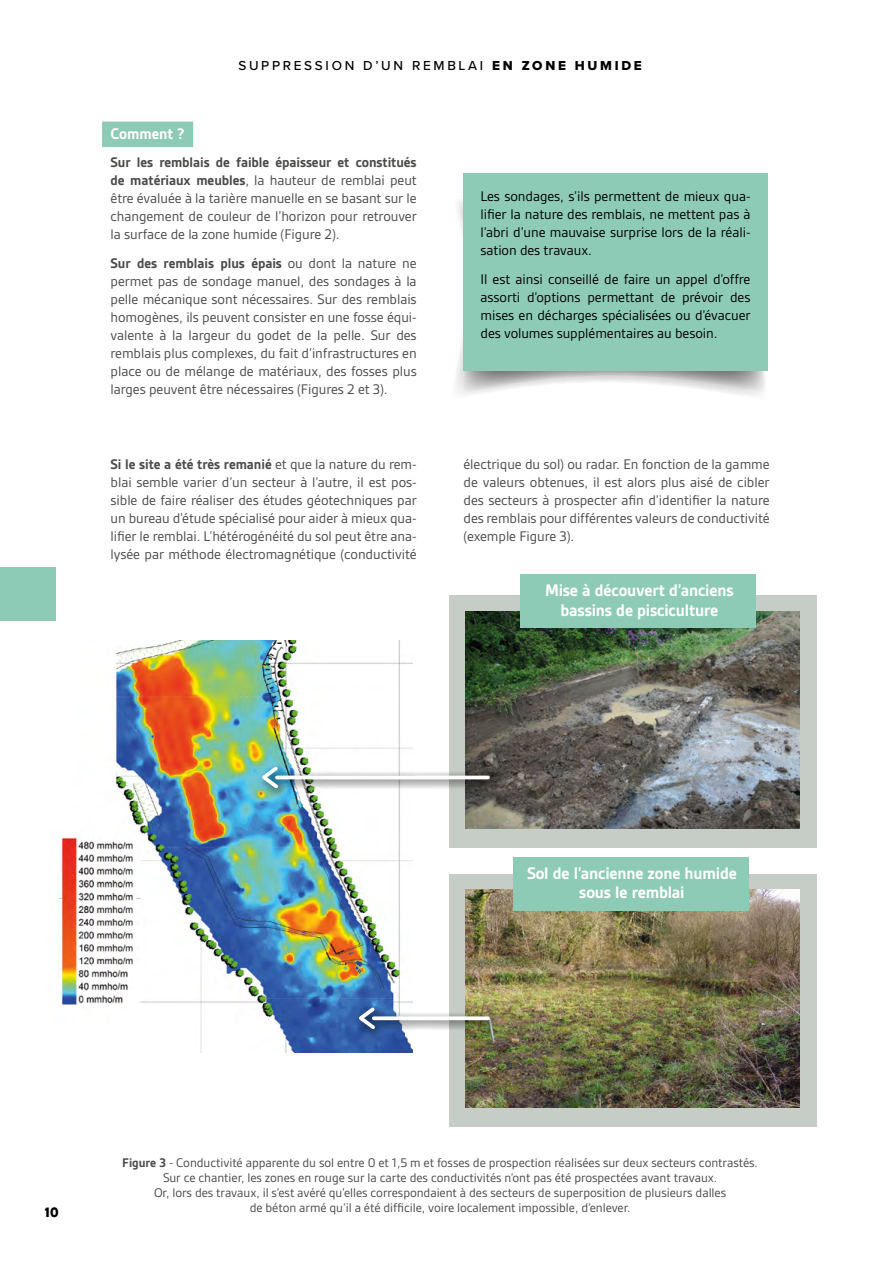
<style>
.page{position:relative;width:893px;height:1263px;background:#fff}
.page>*{position:absolute;margin:0;border:0;box-sizing:border-box;transform-origin:0 0}
.t1{font:700 18px/19.5px "Gesta";letter-spacing:-.01em;color:#fff;text-align:center}
.t2{font:700 16.5px "Gesta";letter-spacing:-.005em;color:#fff}
.t3{font:15px/18px "Gesta";letter-spacing:-.005em;color:#4a4a49;text-align:justify}
.t4{font:15px/18px "Gesta";letter-spacing:-.005em;color:#000;text-align:justify}
.t5{font:13.5px/15px "Gesta";letter-spacing:-.005em;color:#4a4a49;text-align:center}
.t6{font:500 13.5px "Proxima Nova";letter-spacing:.2em;color:#000}
.t7{font:700 13.5px "BD Supper";color:#000}
.s1{font-family:"Proxima Nova Extrabld";font-weight:400}
.s2{font-weight:700}
</style>
<div class="page">
<svg style="left:456px;top:200px;width:309px;height:194px"></svg>
<div style="left:463px;top:173px;width:304px;height:198px;background:#8ecbb7"></div>
<div style="left:449px;top:595px;width:367px;height:253px;background:#c6cdc7"></div>
<img style="left:465px;top:611px;width:335px;height:218px">
<div style="left:449px;top:874px;width:367px;height:252px;background:#c6cdc7"></div>
<img style="left:465px;top:890px;width:335px;height:218px">
<div style="left:521px;top:574px;width:235px;height:54px;background:#8ecbb7"></div>
<div style="left:513px;top:857px;width:235px;height:53px;background:#8ecbb7"></div>
<img style="left:58px;top:640px;width:354px;height:412px">
<div style="left:257px;top:762px;width:244px;height:37px;background:#000;opacity:.85"></div>
<svg style="left:258px;top:763px;width:23px;height:29px"></svg>
<hr style="left:277px;top:776px;width:211px;height:3px;background:#fff">
<div style="left:354px;top:1002px;width:147px;height:38px;background:#000;opacity:.85"></div>
<svg style="left:354px;top:1004px;width:24px;height:28px"></svg>
<svg style="left:374px;top:1016px;width:114px;height:4px"></svg>
<div style="left:0;top:568px;width:55px;height:53px;background:#8ecbb7"></div>
<div style="left:102px;top:122px;width:91px;height:25px;background:#8ecbb7"></div>
<p class="t6" style="left:238px;top:56px;width:405px">SUPPRESSION D’UN REMBLAI <span class="s1">EN ZONE HUMIDE</span></p>
<p class="t2" style="left:111px;top:124px;width:76px">Comment ?</p>
<p class="t3" style="left:111px;top:153px;width:308px"><span class="s2">Sur les remblais de faible épaisseur et constitués de matériaux meubles</span>, la hauteur de remblai peut être évaluée à la tarière manuelle en se basant sur le changement de couleur de l’horizon pour retrouver la surface de la zone humide (Figure 2).</p>
<p class="t3" style="left:111px;top:254px;width:308px"><span class="s2">Sur des remblais plus épais</span> ou dont la nature ne permet pas de sondage manuel, des sondages à la pelle mécanique sont nécessaires. Sur des remblais homogènes, ils peuvent consister en une fosse équi&shy;valente à la largeur du godet de la pelle. Sur des remblais plus complexes, du fait d’infrastructures en place ou de mélange de matériaux, des fosses plus larges peuvent être nécessaires (Figures 2 et 3).</p>
<p class="t3" style="left:111px;top:455px;width:308px"><span class="s2">Si le site a été très remanié</span> et que la nature du rem&shy;blai semble varier d’un secteur à l’autre, il est pos&shy;sible de faire réaliser des études géotechniques par un bureau d’étude spécialisé pour aider à mieux qua&shy;lifier le remblai. L’hétérogénéité du sol peut être ana&shy;lysée par méthode électromagnétique (conductivité</p>
<p class="t4" style="left:480px;top:187px;width:272px">Les sondages, s’ils permettent de mieux qua&shy;lifier la nature des remblais, ne mettent pas à l’abri d’une mauvaise surprise lors de la réali&shy;sation des travaux.</p>
<p class="t4" style="left:480px;top:270px;width:272px">Il est ainsi conseillé de faire un appel d’offre assorti d’options permettant de prévoir des mises en décharges spécialisées ou d’évacuer des volumes supplémentaires au besoin.</p>
<p class="t3" style="left:463px;top:455px;width:308px">électrique du sol) ou radar. En fonction de la gamme de valeurs obtenues, il est alors plus aisé de cibler des secteurs à prospecter afin d’identifier la nature des remblais pour différentes valeurs de conductivité (exemple Figure 3).</p>
<p class="t1" style="left:545px;top:581px;width:190px">Mise à découvert d’anciens bassins de pisciculture</p>
<p class="t1" style="left:527px;top:863px;width:211px">Sol de l’ancienne zone humide sous le remblai</p>
<p class="t7" style="left:45px;top:1204px;width:16px">10</p>
<p class="t5" style="left:122px;top:1155px;width:637px"><span class="s2">Figure 3</span> - Conductivité apparente du sol entre 0 et 1,5 m et fosses de prospection réalisées sur deux secteurs contrastés.<br>Sur ce chantier, les zones en rouge sur la carte des conductivités n’ont pas été prospectées avant travaux.<br>Or, lors des travaux, il s’est avéré qu’elles correspondaient à des secteurs de superposition de plusieurs dalles<br>de béton armé qu’il a été difficile, voire localement impossible, d’enlever.</p>
</div>
